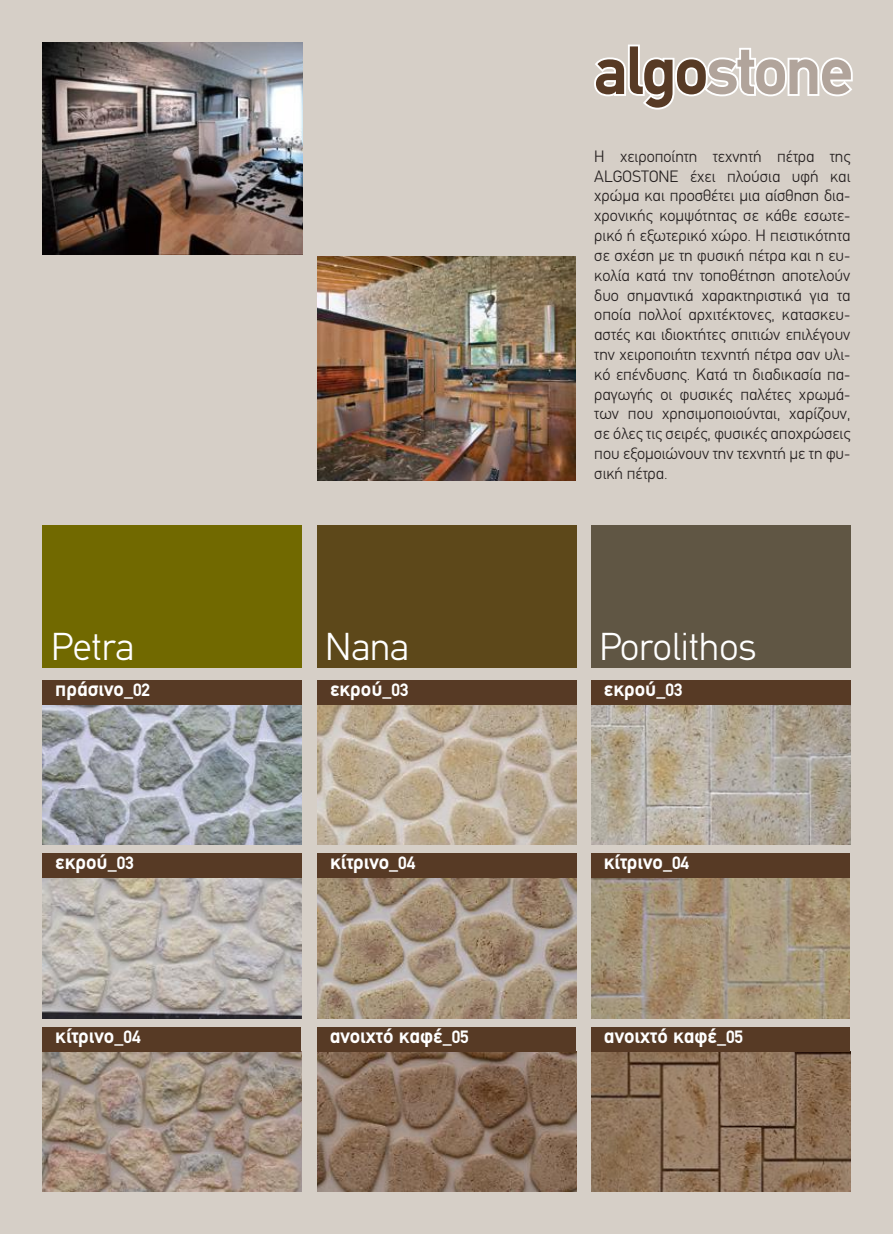
<style>
.page{position:relative;width:893px;height:1234px;background:#fff}
.page>*{position:absolute;margin:0;border:0;box-sizing:border-box;transform-origin:0 0}
.t1{font:700 68.55px "PF Din Text";letter-spacing:-.035em;color:#b1a49b}
.t2{font:300 39px "PF Din Text";color:#fff}
.t3{font:700 21px "PF Din Text";color:#fff}
.t4{font:300 16.5px/19.8px "PF Din Text";color:#241f1f;text-align:justify}
.s1{color:#573a25}
.s2{font-size:18px}
</style>
<div class="page">
<div style="left:0;top:0;width:893px;height:1233px;background:#d6cfc7"></div>
<img style="left:43px;top:704px;width:259px;height:140px">
<div style="left:43px;top:680px;width:259px;height:24px;background:#573a25"></div>
<img style="left:317px;top:704px;width:260px;height:140px">
<div style="left:317px;top:680px;width:260px;height:24px;background:#573a25"></div>
<img style="left:591px;top:704px;width:260px;height:140px">
<div style="left:591px;top:680px;width:260px;height:24px;background:#573a25"></div>
<img style="left:43px;top:877px;width:259px;height:140px">
<div style="left:43px;top:853px;width:259px;height:24px;background:#573a25"></div>
<img style="left:317px;top:877px;width:260px;height:140px">
<div style="left:317px;top:853px;width:260px;height:24px;background:#573a25"></div>
<img style="left:591px;top:877px;width:259px;height:140px">
<div style="left:591px;top:853px;width:259px;height:24px;background:#573a25"></div>
<img style="left:43px;top:1051px;width:258px;height:140px">
<div style="left:43px;top:1027px;width:258px;height:24px;background:#573a25"></div>
<img style="left:317px;top:1051px;width:259px;height:140px">
<div style="left:317px;top:1027px;width:259px;height:24px;background:#573a25"></div>
<img style="left:591px;top:1051px;width:259px;height:140px">
<div style="left:591px;top:1027px;width:259px;height:24px;background:#573a25"></div>
<div style="left:43px;top:525px;width:259px;height:143px;background:#716900"></div>
<div style="left:317px;top:525px;width:259px;height:143px;background:#5d481a"></div>
<div style="left:591px;top:525px;width:259px;height:143px;background:#605644"></div>
<svg style="left:594px;top:44px;width:259px;height:66px"></svg>
<img style="left:43px;top:43px;width:260px;height:212px">
<img style="left:318px;top:256px;width:257px;height:224px">
<h1 class="t1" style="left:594px;top:30px;width:261px"><span class="s1">algo</span>stone</h1>
<p class="t4" style="left:594px;top:146px;width:258px">Η χειροποίητη τεχνητή πέτρα της ALGOSTONE έχει πλούσια υφή και χρώμα και προσθέτει μια αίσθηση δια&shy;χρονικής κομψότητας σε κάθε εσωτε&shy;ρικό ή εξωτερικό χώρο. H πειστικότητα σε σχέση με τη φυσική πέτρα και η ευ&shy;κολία κατά την τοποθέτηση αποτελούν δυο σημαντικά χαρακτηριστικά για τα οποία πολλοί αρχιτέκτονες, κατασκευ&shy;αστές και ιδιοκτήτες σπιτιών επιλέγουν την χειροποιήτη τεχνητή πέτρα σαν υλι&shy;κό επένδυσης. Κατά τη διαδικασία πα&shy;ραγωγής οι φυσικές παλέτες χρωμά&shy;των που χρησιμοποιούνται, χαρίζουν, σε όλες τις σειρές, φυσικές αποχρώσεις που εξομοιώνουν την τεχνητή με τη φυ&shy;σική πέτρα.</p>
<h2 class="t2" style="left:51px;top:623px;width:85px">Petra</h2>
<h2 class="t2" style="left:325px;top:623px;width:85px">Nana</h2>
<h2 class="t2" style="left:600px;top:623px;width:159px">Porolithos</h2>
<p class="t3" style="left:55px;top:676px;width:96px">πράσινο<span class="s2">_02</span></p>
<p class="t3" style="left:330px;top:676px;width:80px">εκρού<span class="s2">_03</span></p>
<p class="t3" style="left:604px;top:676px;width:80px">εκρού<span class="s2">_03</span></p>
<p class="t3" style="left:55px;top:849px;width:80px">εκρού<span class="s2">_03</span></p>
<p class="t3" style="left:330px;top:849px;width:87px">κίτρινο<span class="s2">_04</span></p>
<p class="t3" style="left:604px;top:849px;width:87px">κίτρινο<span class="s2">_04</span></p>
<p class="t3" style="left:55px;top:1023px;width:87px">κίτρινο<span class="s2">_04</span></p>
<p class="t3" style="left:330px;top:1023px;width:141px">ανοιχτό καφέ<span class="s2">_05</span></p>
<p class="t3" style="left:604px;top:1023px;width:141px">ανοιχτό καφέ<span class="s2">_05</span></p>
</div>
